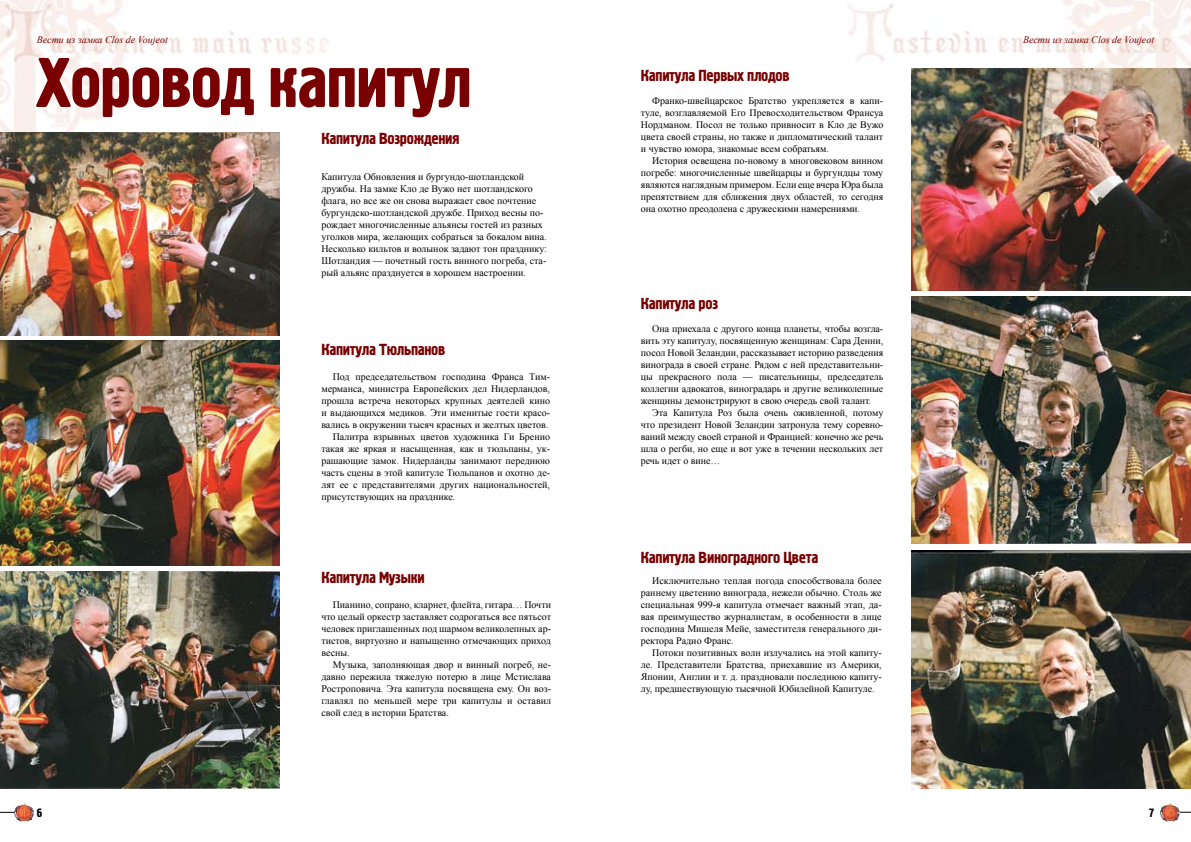
<style>
.page{position:relative;width:1191px;height:842px;background:#fff}
.page>*{position:absolute;margin:0;border:0;box-sizing:border-box;transform-origin:0 0}
.t1{font:70px "Hermes C";letter-spacing:-.02em;color:#790000}
.t2{font:16px "Hermes C";letter-spacing:-.02em;color:#790000}
.t3{font:10px/12px "Times New Roman";color:#000;text-align:justify}
.t4{font:italic 10px "Times New Roman";color:#790000}
</style>
<div class="page">
<img style="left:0;top:0;width:329px;height:190px">
<img style="left:848px;top:0;width:343px;height:68px">
<img style="left:0;top:133px;width:279px;height:202px">
<img style="left:0;top:341px;width:279px;height:225px">
<img style="left:0;top:571px;width:279px;height:217px">
<img style="left:911px;top:68px;width:280px;height:222px">
<img style="left:911px;top:296px;width:280px;height:248px">
<img style="left:911px;top:550px;width:280px;height:238px">
<svg style="left:0;top:812px;width:14px;height:1px"></svg>
<img style="left:14px;top:804px;width:20px;height:17px">
<svg style="left:1179px;top:812px;width:12px;height:1px"></svg>
<img style="left:1160px;top:804px;width:19px;height:17px">
<p class="t4" style="left:37px;top:32px;width:132px">Вести из замка Clos de Voujeot</p>
<p class="t4" style="left:1023px;top:32px;width:132px">Вести из замка Clos de Voujeot</p>
<h1 class="t1" style="left:35px;top:44px;width:438px">Хоровод капитул</h1>
<h2 class="t2" style="left:321px;top:130px;width:140px">Капитула Возрождения</h2>
<p class="t3" style="left:321px;top:171px;width:227px;text-align:left">Капитула Обновления и бургундо-шотландской дружбы. На замке Кло де Вужо нет шотландского флага, но все же он снова выражает свое почтение бургундско-шотландской дружбе. Приход весны по‑ рождает многочисленные альянсы гостей из разных уголков мира, желающих собраться за бокалом вина.<br>Несколько кильтов и волынок задают тон празднику:<br>Шотландия — почетный гость винного погреба, ста‑ рый альянс празднуется в хорошем настроении.</p>
<h2 class="t2" style="left:321px;top:340px;width:125px">Капитула Тюльпанов</h2>
<p class="t3" style="left:333px;top:371px;width:219px">Под председательством господина Франса Тим‑</p>
<p class="t3" style="left:321px;top:383px;width:230px">мерманса, министра Европейских дел Нидерландов,</p>
<p class="t3" style="left:321px;top:395px;width:230px">прошла встреча некоторых крупных деятелей кино</p>
<p class="t3" style="left:321px;top:407px;width:230px">и выдающихся медиков. Эти именитые гости красо‑</p>
<p class="t3" style="left:321px;top:419px;width:229px">вались в окружении тысяч красных и желтых цветов.</p>
<p class="t3" style="left:333px;top:431px;width:219px">Палитра взрывных цветов художника Ги Бренио</p>
<p class="t3" style="left:321px;top:443px;width:230px">такая же яркая и насыщенная, как и тюльпаны, ук‑</p>
<p class="t3" style="left:321px;top:455px;width:230px">рашающие замок. Нидерланды занимают переднюю</p>
<p class="t3" style="left:321px;top:467px;width:230px">часть сцены в этой капитуле Тюльпанов и охотно де‑</p>
<p class="t3" style="left:321px;top:479px;width:230px">лят ее с представителями других национальностей,</p>
<p class="t3" style="left:321px;top:491px;width:135px">присутствующих на празднике.</p>
<h2 class="t2" style="left:321px;top:569px;width:105px">Капитула Музыки</h2>
<p class="t3" style="left:321px;top:599px;width:231px;text-indent:11px">Пианино, сопрано, кларнет, флейта, гитара… Почти что целый оркестр заставляет содрогаться все пятьсот человек приглашенных под шармом великолепных ар‑ тистов, виртуозно и напыщенно отмечающих приход весны.</p>
<p class="t3" style="left:321px;top:659px;width:231px;text-indent:11px">Музыка, заполняющая двор и винный погреб, не‑ давно пережила тяжелую потерю в лице Мстислава Ростроповича. Эта капитула посвящена ему. Он воз‑ главлял по меньшей мере три капитулы и оставил свой след в истории Братства.</p>
<h2 class="t2" style="left:641px;top:67px;width:150px">Капитула Первых плодов</h2>
<p class="t3" style="left:641px;top:95px;width:244px;text-indent:11px">Франко-швейцарское Братство укрепляется в капи‑ туле, возглавляемой Его Превосходительством Франсуа Нордманом. Посол не только привносит в Кло де Вужо цвета своей страны, но также и дипломатический талант и чувство юмора, знакомые всем собратьям.</p>
<p class="t3" style="left:641px;top:155px;width:244px;text-indent:11px">История освещена по‑новому в многовековом винном погребе: многочисленные швейцарцы и бургундцы тому являются наглядным примером. Если еще вчера Юра была препятствием для сближения двух областей, то сегодня она охотно преодолена с дружескими намерениями.</p>
<h2 class="t2" style="left:641px;top:295px;width:79px">Капитула роз</h2>
<p class="t3" style="left:641px;top:323px;width:244px;text-indent:11px">Она приехала с другого конца планеты, чтобы возгла‑ вить эту капитулу, посвященную женщинам: Сара Денни, посол Новой Зеландии, рассказывает историю разведения винограда в своей стране. Рядом с ней представительни‑ цы прекрасного пола — писательницы, председатель коллегии адвокатов, виноградарь и другие великолепные женщины демонстрируют в свою очередь свой талант.</p>
<p class="t3" style="left:641px;top:407px;width:244px;text-indent:11px">Эта Капитула Роз была очень оживленной, потому что президент Новой Зеландии затронула тему соревно‑ ваний между своей страной и Францией: конечно же речь шла о регби, но еще и вот уже в течении нескольких лет речь идет о вине…</p>
<h2 class="t2" style="left:641px;top:548px;width:179px">Капитула Виноградного Цвета</h2>
<p class="t3" style="left:641px;top:575px;width:242px;text-indent:11px">Исключительно теплая погода способствовала более раннему цветению винограда, нежели обычно. Столь же специальная 999‑я капитула отмечает важный этап, да‑ вая преимущество журналистам, в особенности в лице господина Мишеля Мейе, заместителя генерального ди‑ ректора Радио Франс.</p>
<p class="t3" style="left:641px;top:647px;width:242px;text-indent:11px">Потоки позитивных волн излучались на этой капиту‑ ле. Представители Братства, приехавшие из Америки, Японии, Англии и т. д. праздновали последнюю капиту‑ лу, предшествующую тысячной Юбилейной Капитуле.</p>
</div>
